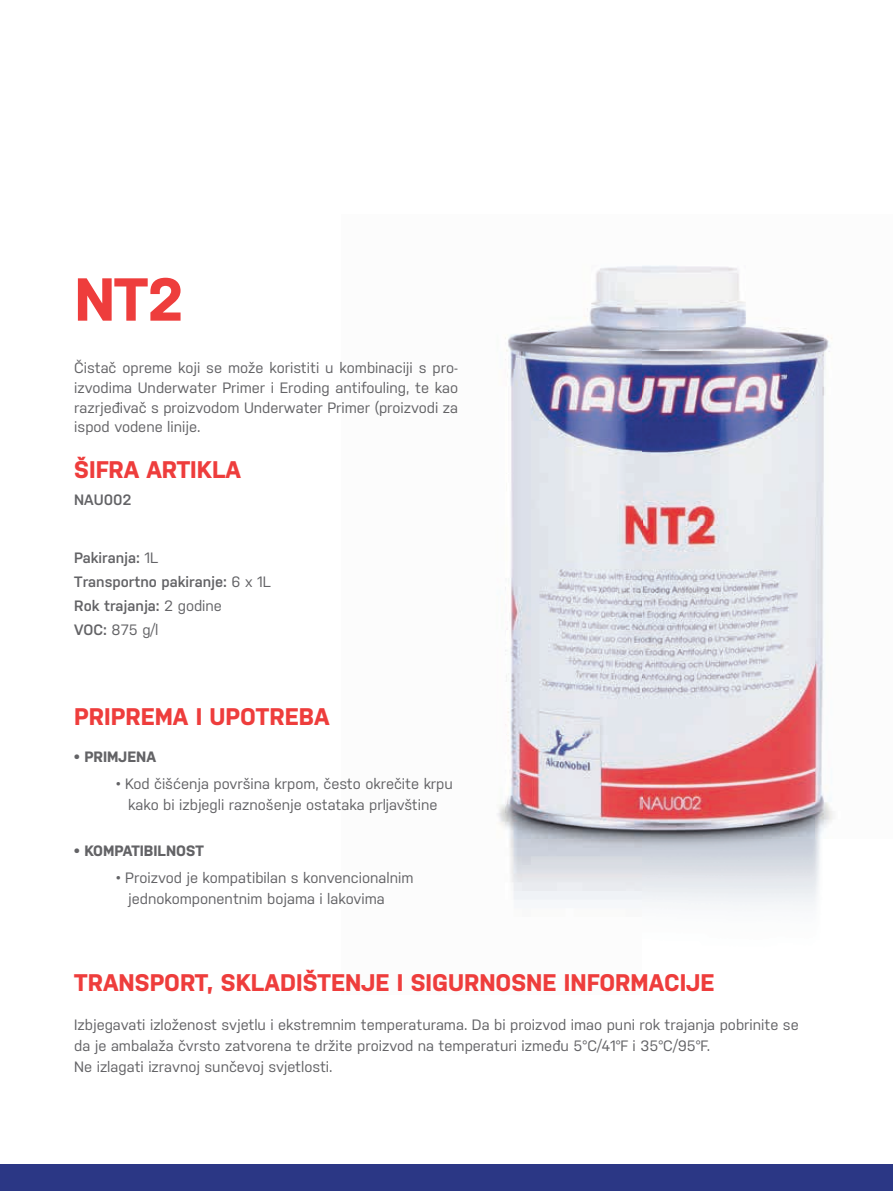
<style>
.page{position:relative;width:893px;height:1191px;background:#fff}
.page>*{position:absolute;margin:0;border:0;box-sizing:border-box;transform-origin:0 0}
.t1{font:700 60.45px "Nudista";color:#ee3d3c}
.t2{font:700 24px "Nudista";color:#ee3d3c}
.t3{font:15px/21px "Nudista";color:#636366}
.t4{font:600 15px/24px "Nudista";color:#636366}
.t5{font:700 15px "Nudista";color:#636366}
.s1{font-weight:400}
</style>
<div class="page">
<div style="left:0;top:1161px;width:893px;height:30px;background:#2b3785"></div>
<div style="left:0;top:1159px;width:893px;height:5px;background:#fff"></div>
<img style="left:497px;top:265px;width:336px;height:641px">
<h1 class="t1" style="left:74px;top:255px;width:111px">NT2</h1>
<p class="t3" style="left:74px;top:357px;width:385px;line-height:19.5px;text-align:justify">Čistač opreme koji se može koristiti u kombinaciji s pro&shy;izvodima Underwater Primer i Eroding antifouling, te kao razrjeđivač s proizvodom Underwater Primer (proizvodi za ispod vodene linije.</p>
<h2 class="t2" style="left:74px;top:452px;width:168px">ŠIFRA ARTIKLA</h2>
<p class="t4" style="left:74px;top:486px;width:59px">NAU002</p>
<p class="t4" style="left:74px;top:544px;width:198px">Pakiranja: <span class="s1">1L<br></span>Transportno pakiranje: <span class="s1">6 x 1L<br></span>Rok trajanja: <span class="s1">2 godine<br></span>VOC: <span class="s1">875 g/l</span></p>
<h2 class="t2" style="left:74px;top:698px;width:257px">PRIPREMA I UPOTREBA</h2>
<p class="t5" style="left:74px;top:746px;width:83px">• PRIMJENA</p>
<p class="t3" style="left:116px;top:771px;width:338px;text-align:center">• Kod čišćenja površina krpom, često okrečite krpu kako bi izbjegli raznošenje ostataka prljavštine</p>
<p class="t5" style="left:74px;top:840px;width:131px">• KOMPATIBILNOST</p>
<p class="t3" style="left:128px;top:865px;width:287px;text-indent:-12px">• Proizvod je kompatibilan s konvencionalnim jednokomponentnim bojama i lakovima</p>
<h2 class="t2" style="left:74px;top:965px;width:642px">TRANSPORT, SKLADIŠTENJE I SIGURNOSNE INFORMACIJE</h2>
<p class="t3" style="left:74px;top:1012px;width:726px">Izbjegavati izloženost svjetlu i ekstremnim temperaturama. Da bi proizvod imao puni rok trajanja pobrinite se da je ambalaža čvrsto zatvorena te držite proizvod na temperaturi između 5°C/41°F i 35°C/95°F.<br>Ne izlagati izravnoj sunčevoj svjetlosti.</p>
</div>
